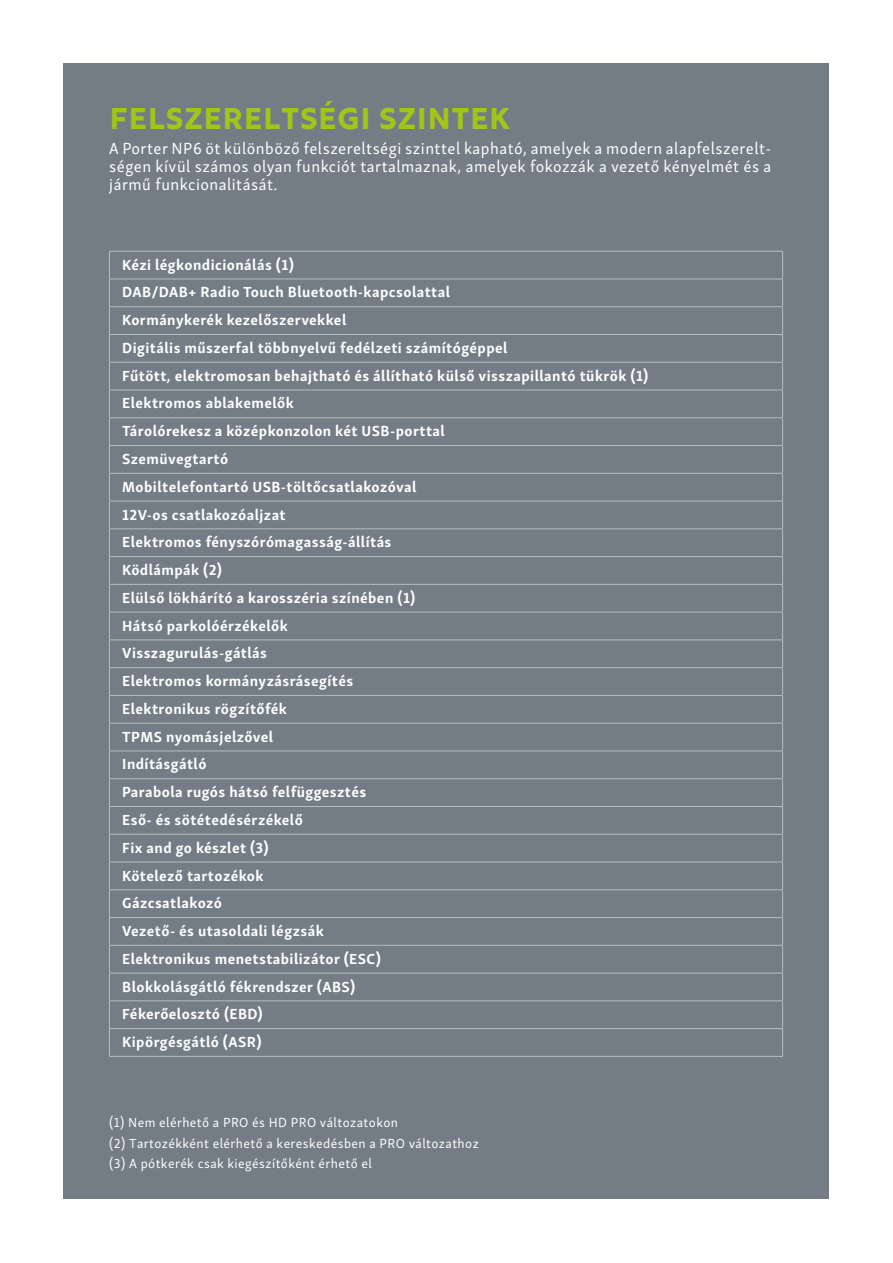
<style>
.page{position:relative;width:893px;height:1263px;background:#fff}
.page>*{position:absolute;margin:0;border:0;box-sizing:border-box;transform-origin:0 0}
.t1{font:30px "Rig Bold Face";letter-spacing:-.015em;color:#a2c617}
._04_Kenyér{font:16.5px/18px "Skolar Sans PE";letter-spacing:.03em;color:#fff;text-align:justify}
._04_Kenyér-2{font:700 15px "Skolar Sans PE";letter-spacing:.03em;color:#fff}
.t2{font:13.5px "Skolar Sans PE";letter-spacing:.03em;color:#fff}
</style>
<div class="page">
<div style="left:64px;top:64px;width:765px;height:1135px;background:#747d86"></div>
<hr style="left:109px;top:251px;width:674px;height:1px;background:#b5bdc2">
<hr style="left:109px;top:279px;width:674px;height:1px;background:#b5bdc2">
<hr style="left:109px;top:306px;width:674px;height:1px;background:#b5bdc2">
<hr style="left:109px;top:334px;width:674px;height:1px;background:#b5bdc2">
<hr style="left:109px;top:362px;width:674px;height:1px;background:#b5bdc2">
<hr style="left:109px;top:390px;width:674px;height:1px;background:#b5bdc2">
<hr style="left:109px;top:417px;width:674px;height:1px;background:#b5bdc2">
<hr style="left:109px;top:445px;width:674px;height:1px;background:#b5bdc2">
<hr style="left:109px;top:473px;width:674px;height:1px;background:#b5bdc2">
<hr style="left:109px;top:501px;width:674px;height:1px;background:#b5bdc2">
<hr style="left:109px;top:528px;width:674px;height:1px;background:#b5bdc2">
<hr style="left:109px;top:556px;width:674px;height:1px;background:#b5bdc2">
<hr style="left:109px;top:584px;width:674px;height:1px;background:#b5bdc2">
<hr style="left:109px;top:612px;width:674px;height:1px;background:#b5bdc2">
<hr style="left:109px;top:639px;width:674px;height:1px;background:#b5bdc2">
<hr style="left:109px;top:667px;width:674px;height:1px;background:#b5bdc2">
<hr style="left:109px;top:695px;width:674px;height:1px;background:#b5bdc2">
<hr style="left:109px;top:723px;width:674px;height:1px;background:#b5bdc2">
<hr style="left:109px;top:750px;width:674px;height:1px;background:#b5bdc2">
<hr style="left:109px;top:778px;width:674px;height:1px;background:#b5bdc2">
<hr style="left:109px;top:806px;width:674px;height:1px;background:#b5bdc2">
<hr style="left:109px;top:834px;width:674px;height:1px;background:#b5bdc2">
<hr style="left:109px;top:862px;width:674px;height:1px;background:#b5bdc2">
<hr style="left:109px;top:889px;width:674px;height:1px;background:#b5bdc2">
<hr style="left:109px;top:917px;width:674px;height:1px;background:#b5bdc2">
<hr style="left:109px;top:945px;width:674px;height:1px;background:#b5bdc2">
<hr style="left:109px;top:973px;width:674px;height:1px;background:#b5bdc2">
<hr style="left:109px;top:1000px;width:674px;height:1px;background:#b5bdc2">
<hr style="left:109px;top:1028px;width:674px;height:1px;background:#b5bdc2">
<svg style="left:109px;top:252px;width:1px;height:804px"></svg>
<svg style="left:782px;top:252px;width:1px;height:804px"></svg>
<hr style="left:109px;top:1056px;width:674px;height:1px;background:#b5bdc2">
<p class="t1" style="left:109px;top:100px;width:403px">FELSZERELTSÉGI SZINTEK</p>
<p class="_04_Kenyér" style="left:109px;top:138px;width:664px">A Porter NP6 öt különböző felszereltségi szinttel kapható, amelyek a modern alapfelszerelt&shy;ségen kívül számos olyan funkciót tartalmaznak, amelyek fokozzák a vezető kényelmét és a jármű funkcionalitását.</p>
<p class="_04_Kenyér-2" style="left:122px;top:252px;width:173px">Kézi légkondicionálás (1)</p>
<p class="_04_Kenyér-2" style="left:122px;top:280px;width:329px">DAB/DAB+ Radio Touch Bluetooth-kapcsolattal</p>
<p class="_04_Kenyér-2" style="left:122px;top:308px;width:226px">Kormánykerék kezelőszervekkel</p>
<p class="_04_Kenyér-2" style="left:122px;top:336px;width:387px">Digitális műszerfal többnyelvű fedélzeti számítógéppel</p>
<p class="_04_Kenyér-2" style="left:122px;top:363px;width:528px">Fűtött, elektromosan behajtható és állítható külső visszapillantó tükrök (1)</p>
<p class="_04_Kenyér-2" style="left:122px;top:391px;width:173px">Elektromos ablakemelők</p>
<p class="_04_Kenyér-2" style="left:122px;top:419px;width:324px">Tárolórekesz a középkonzolon két USB-porttal</p>
<p class="_04_Kenyér-2" style="left:122px;top:447px;width:108px">Szemüvegtartó</p>
<p class="_04_Kenyér-2" style="left:122px;top:474px;width:296px">Mobiltelefontartó USB-töltőcsatlakozóval</p>
<p class="_04_Kenyér-2" style="left:122px;top:502px;width:165px">12V-os csatlakozóaljzat</p>
<p class="_04_Kenyér-2" style="left:122px;top:530px;width:271px">Elektromos fényszórómagasság-állítás</p>
<p class="_04_Kenyér-2" style="left:122px;top:558px;width:101px">Ködlámpák (2)</p>
<p class="_04_Kenyér-2" style="left:122px;top:585px;width:295px">Elülső lökhárító a karosszéria színében (1)</p>
<p class="_04_Kenyér-2" style="left:122px;top:613px;width:167px">Hátsó parkolóérzékelők</p>
<p class="_04_Kenyér-2" style="left:122px;top:641px;width:146px">Visszagurulás-gátlás</p>
<p class="_04_Kenyér-2" style="left:122px;top:669px;width:233px">Elektromos kormányzásrásegítés</p>
<p class="_04_Kenyér-2" style="left:122px;top:696px;width:166px">Elektronikus rögzítőfék</p>
<p class="_04_Kenyér-2" style="left:122px;top:724px;width:152px">TPMS nyomásjelzővel</p>
<p class="_04_Kenyér-2" style="left:122px;top:752px;width:86px">Indításgátló</p>
<p class="_04_Kenyér-2" style="left:122px;top:780px;width:246px">Parabola rugós hátsó felfüggesztés</p>
<p class="_04_Kenyér-2" style="left:122px;top:808px;width:182px">Eső- és sötétedésérzékelő</p>
<p class="_04_Kenyér-2" style="left:122px;top:835px;width:148px">Fix and go készlet (3)</p>
<p class="_04_Kenyér-2" style="left:122px;top:863px;width:143px">Kötelező tartozékok</p>
<p class="_04_Kenyér-2" style="left:122px;top:891px;width:101px">Gázcsatlakozó</p>
<p class="_04_Kenyér-2" style="left:122px;top:919px;width:203px">Vezető- és utasoldali légzsák</p>
<p class="_04_Kenyér-2" style="left:122px;top:946px;width:260px">Elektronikus menetstabilizátor (ESC)</p>
<p class="_04_Kenyér-2" style="left:122px;top:974px;width:234px">Blokkolásgátló fékrendszer (ABS)</p>
<p class="_04_Kenyér-2" style="left:122px;top:1002px;width:142px">Fékerőelosztó (EBD)</p>
<p class="_04_Kenyér-2" style="left:122px;top:1030px;width:141px">Kipörgésgátló (ASR)</p>
<p class="t2" style="left:109px;top:1112px;width:290px">(1) Nem elérhető a PRO és HD PRO változatokon</p>
<p class="t2" style="left:109px;top:1133px;width:371px">(2) Tartozékként elérhető a kereskedésben a PRO változathoz</p>
<p class="t2" style="left:109px;top:1153px;width:264px">(3) A pótkerék csak kiegészítőként érhető el</p>
</div>
